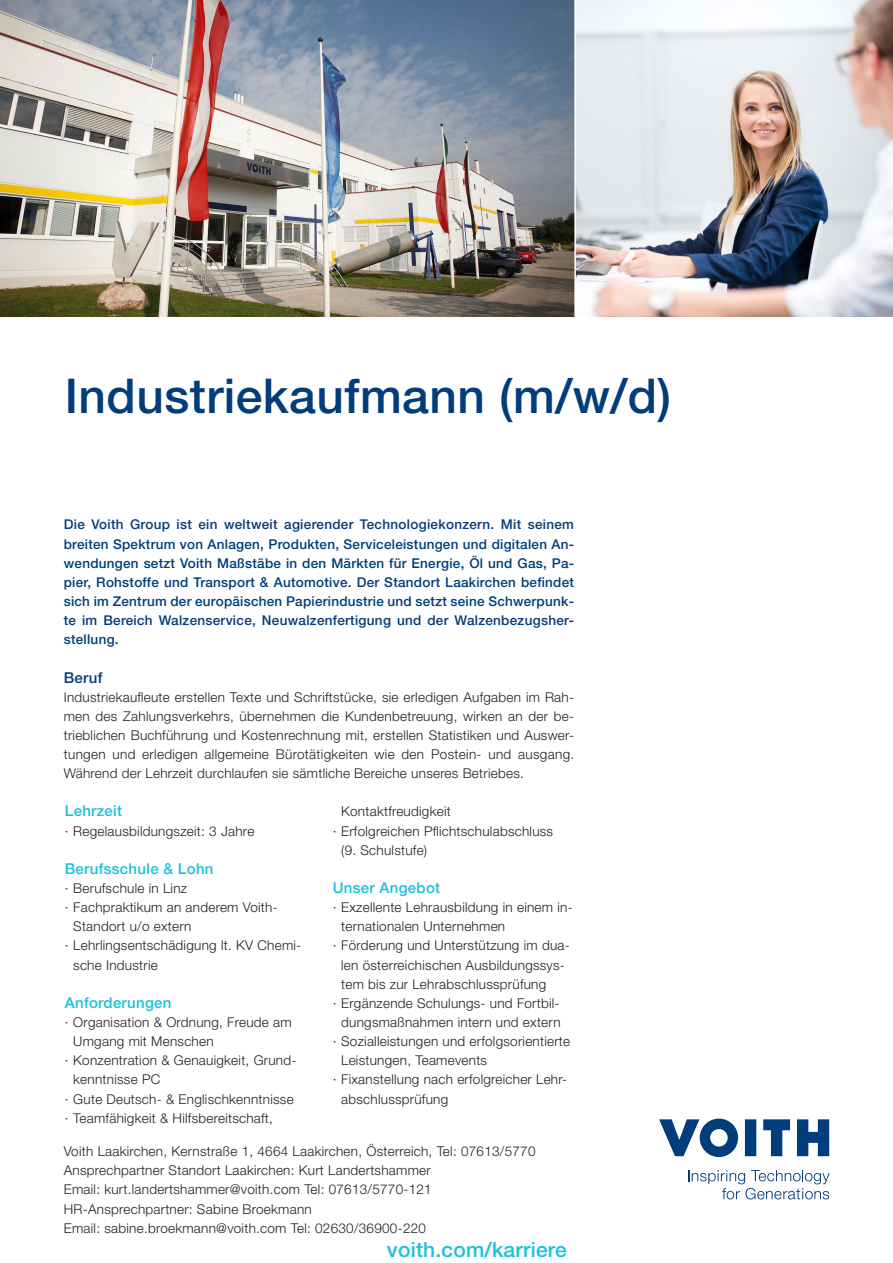
<style>
.page{position:relative;width:893px;height:1263px;background:#fff}
.page>*{position:absolute;margin:0;border:0;box-sizing:border-box;transform-origin:0 0}
.AD_A4_Headline_32_pt{font:500 48px "Helvetica Neue LT Pro";letter-spacing:.01em;color:#013c7b}
.t1{font:500 21px "Helvetica Neue LT Pro";letter-spacing:.01em;color:#1cbfdf}
.AD_A4_Job_title_Medi{font:500 15px "Helvetica Neue LT Pro";letter-spacing:.02em;color:#1cbfdf}
.AD_A4_Bullets_9_pt{font:500 15px "Helvetica Neue LT Pro";letter-spacing:.02em;color:#1cbfdf}
.AD_A4_Subheadline_Me{font:500 15px "Helvetica Neue LT Pro";letter-spacing:.02em;color:#013c7b}
.AD_A4_Bodycopy_9_pt{font:300 13.5px/19.2px "Helvetica Neue LT Pro";letter-spacing:.02em;color:#231f20}
.AD_A4_Subheadline_Me-2{font:500 13.5px/19.2px "Helvetica Neue LT Pro";letter-spacing:.02em;color:#013c7b;text-align:justify}
.AD_A4_Address_9_pt{font:300 13.5px "Helvetica Neue LT Pro";letter-spacing:.02em;color:#231f20}
</style>
<div class="page">
<img style="left:0;top:0;width:574px;height:317px">
<img style="left:576px;top:0;width:317px;height:317px">
<svg style="left:659px;top:1118px;width:79px;height:39px"></svg>
<svg style="left:745px;top:1119px;width:11px;height:37px"></svg>
<svg style="left:763px;top:1119px;width:27px;height:37px"></svg>
<svg style="left:797px;top:1119px;width:32px;height:37px"></svg>
<svg style="left:688px;top:1170px;width:141px;height:29px"></svg>
<p class="AD_A4_Headline_32_pt" style="left:65px;top:367px;width:608px">Industriekaufmann (m/w/d)</p>
<p class="AD_A4_Subheadline_Me-2" style="left:64px;top:515px;width:512px">Die Voith Group ist ein weltweit agierender Technologiekonzern. Mit seinem breiten Spektrum von Anlagen, Produkten, Serviceleistungen und digitalen An&shy;wendungen setzt Voith Maßstäbe in den Märkten für Energie, Öl und Gas, Pa&shy;pier, Rohstoffe und Transport &amp; Automotive. Der Standort Laakirchen befindet sich im Zentrum der europäischen Papierindustrie und setzt seine Schwerpunk&shy;te im Bereich Walzenservice, Neuwalzenfertigung und der Walzenbezugsher&shy;stellung.</p>
<p class="AD_A4_Subheadline_Me" style="left:64px;top:668px;width:40px">Beruf</p>
<p class="AD_A4_Bodycopy_9_pt" style="left:64px;top:687px;width:512px;text-align:justify">Industriekaufleute erstellen Texte und Schriftstücke, sie erledigen Aufgaben im Rah&shy;men des Zahlungsverkehrs, übernehmen die Kundenbetreuung, wirken an der be&shy;trieblichen Buchführung und Kostenrechnung mit, erstellen Statistiken und Auswer&shy;tungen und erledigen allgemeine Bürotätigkeiten wie den Postein- und ausgang.<br>Während der Lehrzeit durchlaufen sie sämtliche Bereiche unseres Betriebes.</p>
<p class="AD_A4_Job_title_Medi" style="left:65px;top:802px;width:59px">Lehrzeit</p>
<p class="AD_A4_Bodycopy_9_pt" style="left:65px;top:821px;width:191px">· Regelausbildungszeit: 3 Jahre</p>
<p class="AD_A4_Job_title_Medi" style="left:65px;top:859px;width:150px">Berufsschule &amp; Lohn</p>
<p class="AD_A4_Bodycopy_9_pt" style="left:65px;top:878px;width:124px">· Berufschule in Linz</p>
<p class="AD_A4_Bodycopy_9_pt" style="left:73px;top:897px;width:206px;text-indent:-9px">· Fachpraktikum an anderem Voith-<br>Standort u/o extern</p>
<p class="AD_A4_Bodycopy_9_pt" style="left:73px;top:936px;width:229px;text-indent:-9px">· Lehrlingsentschädigung lt. KV Chemi&shy;sche Industrie</p>
<p class="AD_A4_Bullets_9_pt" style="left:65px;top:993px;width:108px">Anforderungen</p>
<p class="AD_A4_Bodycopy_9_pt" style="left:73px;top:1012px;width:220px;text-indent:-9px">· Organisation &amp; Ordnung, Freude am<br>Umgang mit Menschen</p>
<p class="AD_A4_Bodycopy_9_pt" style="left:73px;top:1050px;width:225px;text-indent:-9px">· Konzentration &amp; Genauigkeit, Grund&shy;kenntnisse PC</p>
<p class="AD_A4_Bodycopy_9_pt" style="left:65px;top:1089px;width:230px">· Gute Deutsch- &amp; Englischkenntnisse</p>
<p class="AD_A4_Bodycopy_9_pt" style="left:65px;top:1108px;width:210px">· Teamfähigkeit &amp; Hilfsbereitschaft,</p>
<p class="AD_A4_Bodycopy_9_pt" style="left:341px;top:802px;width:111px">Kontaktfreudigkeit</p>
<p class="AD_A4_Bodycopy_9_pt" style="left:341px;top:821px;width:213px;text-indent:-9px">· Erfolgreichen Pflichtschulabschluss (9. Schulstufe)</p>
<p class="AD_A4_Bullets_9_pt" style="left:333px;top:879px;width:109px">Unser Angebot</p>
<p class="AD_A4_Bodycopy_9_pt" style="left:341px;top:897px;width:233px;text-indent:-9px">· Exzellente Lehrausbildung in einem in&shy;ternationalen Unternehmen</p>
<p class="AD_A4_Bodycopy_9_pt" style="left:341px;top:936px;width:230px;text-indent:-9px">· Förderung und Unterstützung im dua&shy;len österreichischen Ausbildungssys&shy;tem bis zur Lehrabschlussprüfung</p>
<p class="AD_A4_Bodycopy_9_pt" style="left:333px;top:993px;width:229px;text-align:right">· Ergänzende Schulungs- und Fortbil&shy;dungsmaßnahmen intern und extern</p>
<p class="AD_A4_Bodycopy_9_pt" style="left:341px;top:1031px;width:231px;text-indent:-9px">· Sozialleistungen und erfolgsorientierte<br>Leistungen, Teamevents</p>
<p class="AD_A4_Bodycopy_9_pt" style="left:341px;top:1070px;width:228px;text-indent:-9px">· Fixanstellung nach erfolgreicher Lehr&shy;abschlussprüfung</p>
<p class="AD_A4_Address_9_pt" style="left:64px;top:1143px;width:473px">Voith Laakirchen, Kernstraße 1, 4664 Laakirchen, Österreich, Tel: 07613/5770</p>
<p class="AD_A4_Address_9_pt" style="left:64px;top:1162px;width:368px">Ansprechpartner Standort Laakirchen: Kurt Landertshammer</p>
<p class="AD_A4_Address_9_pt" style="left:64px;top:1181px;width:370px">Email: kurt.landertshammer@voith.com Tel: 07613/5770-121</p>
<p class="AD_A4_Address_9_pt" style="left:64px;top:1200px;width:250px">HR-Ansprechpartner: Sabine Broekmann</p>
<p class="AD_A4_Address_9_pt" style="left:64px;top:1220px;width:364px">Email: sabine.broekmann@voith.com Tel: 02630/36900-220</p>
<p class="t1" style="left:387px;top:1236px;width:181px">voith.com/karriere</p>
</div>
